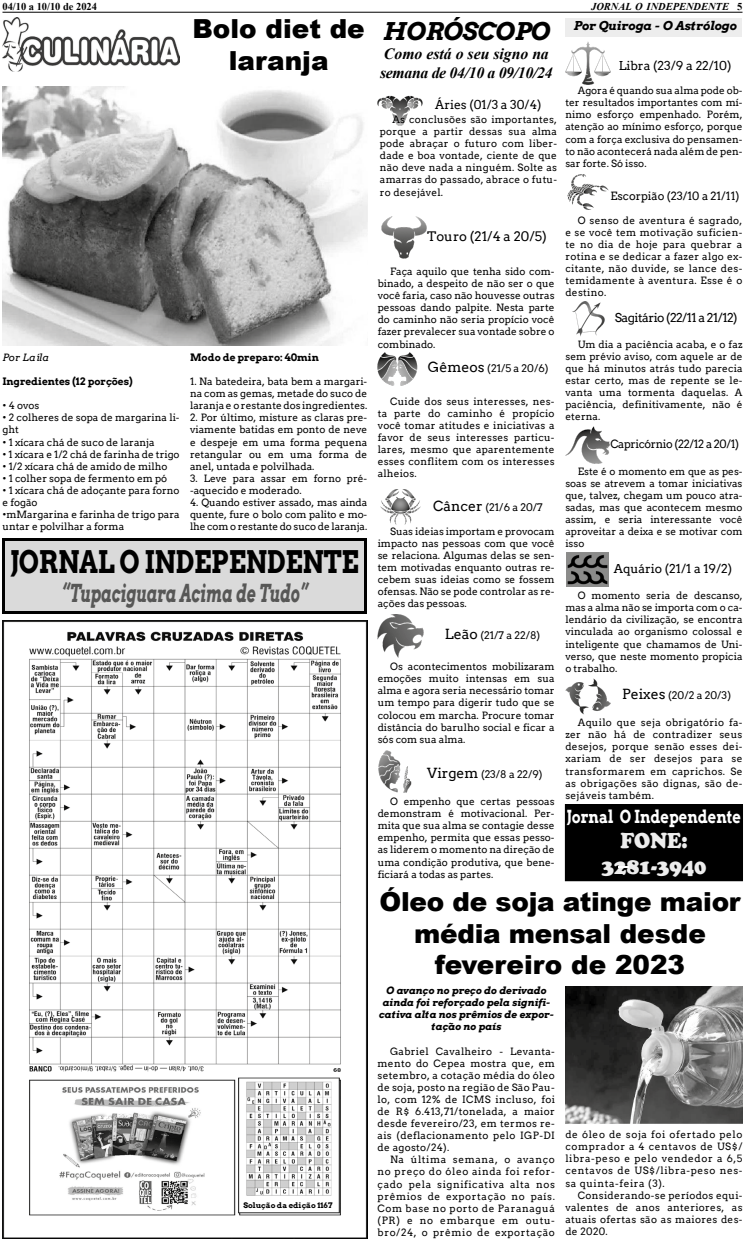
<style>
.page{position:relative;width:745px;height:1241px;background:#fff}
.page>*{position:absolute;margin:0;border:0;box-sizing:border-box;transform-origin:0 0}
.t1{font:700 30.54px "Arvo";letter-spacing:-.01em;color:#000;scale:.85 1}
.t2{font:900 26.25px/31.5px "Arial";letter-spacing:-.01em;color:#000;text-align:center}
.t3{font:italic 700 24.76px "Arvo";color:#575756;scale:.63 1}
.t4{font:italic 700 24.41px "Arvo";color:#000}
.t5{font:900 22.22px/26.7px "Cooper";color:#ededed;text-align:center;scale:.93 1}
.t6{font:700 17.59px "Arvo";color:#fff;scale:.83 1}
.t7{font:italic 700 15.66px/18.8px "Times New Roman";letter-spacing:-.01em;color:#000}
.t8{font:13.12px "Arvo";color:#000}
.t9{font:12.25px "Arvo";color:#000}
.t10{font:12.25px "Arvo";letter-spacing:-.04em;color:#000}
.t11{font:italic 700 12.25px "Arvo";color:#000}
.t12{font:11.38px "Arvo";letter-spacing:-.03em;color:#000}
.t13{font:11.38px "Arvo";color:#000}
.t14{font:10.5px "Arvo";color:#000}
.t15{font:italic 700 10.5px "Times New Roman";color:#000}
.t16{font:700 10.5px "Times New Roman";color:#000}
.t17{font:10.06px/12.1px "Arvo";color:#000;text-align:justify}
.t18{font:italic 700 10.06px/12.1px "Arvo";color:#000;text-align:center}
.t19{font:700 10.06px "Arvo";color:#000}
.t20{font:italic 10.06px "Arvo";color:#000}
.t21{font:700 7.52px "Arvo";color:#000;scale:1.04 1}
.s1{font-style:normal}
.s2{font-size:13.91px}
</style>
<div class="page">
<hr style="left:2px;top:12px;width:740px;height:1px;background:#000">
<img style="left:2px;top:18px;width:177px;height:53px">
<img style="left:377px;top:95px;width:45px;height:31px">
<img style="left:381px;top:217px;width:46px;height:41px">
<img style="left:377px;top:352px;width:40px;height:34px">
<img style="left:380px;top:489px;width:41px;height:35px">
<img style="left:377px;top:614px;width:46px;height:43px">
<img style="left:378px;top:750px;width:33px;height:42px">
<img style="left:565px;top:42px;width:45px;height:42px">
<img style="left:567px;top:175px;width:42px;height:35px">
<img style="left:572px;top:301px;width:33px;height:35px">
<img style="left:565px;top:426px;width:44px;height:38px">
<img style="left:565px;top:678px;width:45px;height:36px">
<img style="left:566px;top:552px;width:42px;height:34px">
<div style="left:565px;top:804px;width:177px;height:76px;background:#000"></div>
<div style="left:565px;top:18px;width:176px;height:19px;background:#ededed"></div>
<div style="left:2px;top:538px;width:365px;height:76px;background:#000"></div>
<div style="left:6px;top:541px;width:357px;height:70px;background:#dadada"></div>
<img style="left:565px;top:986px;width:177px;height:138px">
<img style="left:2px;top:620px;width:365px;height:618px">
<img style="left:237px;top:1076px;width:103px;height:138px">
<div style="left:241px;top:1198px;width:94px;height:13px;background:#fff"></div>
<img style="left:2px;top:86px;width:365px;height:259px">
<p class="t16" style="left:2px;top:-1px;width:96px">04/10 a 10/10 de 2024</p>
<p class="t15" style="left:590px;top:-1px;width:153px">JORNAL O INDEPENDENTE <span class="s1">5</span></p>
<h3 class="t4" style="left:382px;top:17px;width:168px">HORÓSCOPO</h3>
<h3 class="t7" style="left:380px;top:44px;width:174px">Como está o seu signo na semana de 04/10 a 09/10/24</h3>
<p class="t17" style="left:379px;top:113px;width:178px;text-indent:12px">As conclusões são importantes, porque a partir dessas sua alma pode abraçar o futuro com liber&shy;dade e boa vontade, ciente de que não deve nada a ninguém. Solte as amarras do passado, abrace o futu&shy;ro desejável.</p>
<h2 class="t2" style="left:192px;top:13px;width:174px">Bolo diet de</h2>
<p class="t11" style="left:573px;top:18px;width:165px">Por Quiroga - O Astrólogo</p>
<h2 class="t2" style="left:229px;top:45px;width:101px">laranja</h2>
<p class="t9" style="left:618px;top:58px;width:114px">Libra (23/9 a 22/10)</p>
<p class="t17" style="left:565px;top:85px;width:178px;text-indent:12px">Agora é quando sua alma pode ob&shy;ter resultados importantes com mí&shy;nimo esforço empenhado. Porém, atenção ao mínimo esforço, porque com a força exclusiva do pensamen&shy;to não acontecerá nada além de pen&shy;sar forte. Só isso.</p>
<p class="t9" style="left:435px;top:98px;width:107px">Áries (01/3 a 30/4)</p>
<p class="t13" style="left:610px;top:189px;width:130px">Escorpião (23/10 a 21/11)</p>
<p class="t20" style="left:2px;top:351px;width:48px">Por Laíla</p>
<p class="t19" style="left:2px;top:375px;width:132px">Ingredientes (12 porções)</p>
<p class="t17" style="left:2px;top:399px;width:38px">• 4 ovos</p>
<p class="t17" style="left:2px;top:411px;width:178px">• 2 colheres de sopa de margarina li&shy;ght</p>
<p class="t17" style="left:2px;top:436px;width:154px">• 1 xícara chá de suco de laranja</p>
<p class="t17" style="left:2px;top:448px;width:178px">• 1 xícara e 1/2 chá de farinha de trigo</p>
<p class="t17" style="left:2px;top:460px;width:166px">• 1/2 xícara chá de amido de milho</p>
<p class="t17" style="left:2px;top:472px;width:166px">• 1 colher sopa de fermento em pó</p>
<p class="t17" style="left:2px;top:484px;width:178px">• 1 xícara chá de adoçante para forno e fogão</p>
<p class="t17" style="left:2px;top:508px;width:178px">•mMargarina e farinha de trigo para untar e polvilhar a forma</p>
<p class="t19" style="left:190px;top:351px;width:130px">Modo de preparo: 40min</p>
<p class="t17" style="left:190px;top:375px;width:178px">1. Na batedeira, bata bem a margari&shy;na com as gemas, metade do suco de laranja e o restante dos ingredientes.</p>
<p class="t17" style="left:190px;top:411px;width:178px">2. Por último, misture as claras pre&shy;viamente batidas em ponto de neve e despeje em uma forma pequena retangular ou em uma forma de anel, untada e polvilhada.</p>
<p class="t17" style="left:190px;top:472px;width:178px">3. Leve para assar em forno pré--aquecido e moderado.</p>
<p class="t17" style="left:190px;top:496px;width:178px">4. Quando estiver assado, mas ainda quente, fure o bolo com palito e mo&shy;lhe com o restante do suco de laranja.</p>
<h1 class="t1" style="left:10px;top:542px;width:411px">JORNAL O INDEPENDENTE</h1>
<h3 class="t3" style="left:61px;top:577px;width:392px">“Tupaciguara Acima de Tudo”</h3>
<p class="t21" style="left:243px;top:1199px;width:87px">Solução da edição 1167</p>
<h3 class="t8" style="left:427px;top:228px;width:121px">Touro (21/4 a 20/5)</h3>
<p class="t17" style="left:377px;top:265px;width:178px;text-indent:12px">Faça aquilo que tenha sido com&shy;binado, a despeito de não ser o que você faria, caso não houvesse outras pessoas dando palpite. Nesta parte do caminho não seria propício você fazer prevalecer sua vontade sobre o combinado.</p>
<p class="t14" style="left:427px;top:361px;width:122px"><span class="s2">Gêmeos</span> (21/5 a 20/6)</p>
<p class="t17" style="left:377px;top:395px;width:178px;text-indent:12px">Cuide dos seus interesses, nes&shy;ta parte do caminho é propício você tomar atitudes e iniciativas a favor de seus interesses particu&shy;lares, mesmo que aparentemente esses conflitem com os interesses alheios.</p>
<p class="t14" style="left:433px;top:501px;width:111px"><span class="s2">Câncer</span> (21/6 a 20/7</p>
<p class="t17" style="left:377px;top:525px;width:178px;text-indent:12px">Suas ideias importam e provocam impacto nas pessoas com que você se relaciona. Algumas delas se sen&shy;tem motivadas enquanto outras re&shy;cebem suas ideias como se fossem ofensas. Não se pode controlar as re&shy;ações das pessoas.</p>
<p class="t14" style="left:444px;top:629px;width:97px"><span class="s2">Leão</span> (21/7 a 22/8)</p>
<p class="t17" style="left:377px;top:660px;width:178px;text-indent:12px">Os acontecimentos mobilizaram emoções muito intensas em sua alma e agora seria necessário tomar um tempo para digerir tudo que se colocou em marcha. Procure tomar distância do barulho social e ficar a sós com sua alma.</p>
<p class="t14" style="left:427px;top:768px;width:117px"><span class="s2">Virgem</span> (23/8 a 22/9)</p>
<p class="t17" style="left:377px;top:795px;width:178px;text-indent:12px">O empenho que certas pessoas demonstram é motivacional. Per&shy;mita que sua alma se contagie desse empenho, permita que essas pesso&shy;as liderem o momento na direção de uma condição produtiva, que bene&shy;ficiará a todas as partes.</p>
<p class="t17" style="left:565px;top:214px;width:178px;text-indent:12px">O senso de aventura é sagrado, e se você tem motivação suficien&shy;te no dia de hoje para quebrar a rotina e se dedicar a fazer algo ex&shy;citante, não duvide, se lance des&shy;temidamente à aventura. Esse é o destino.</p>
<p class="t10" style="left:614px;top:310px;width:124px">Sagitário (22/11 a 21/12)</p>
<p class="t17" style="left:565px;top:338px;width:178px;text-indent:12px">Um dia a paciência acaba, e o faz sem prévio aviso, com aquele ar de que há minutos atrás tudo parecia estar certo, mas de repente se le&shy;vanta uma tormenta daquelas. A paciência, definitivamente, não é eterna.</p>
<p class="t12" style="left:610px;top:436px;width:130px">Capricórnio (22/12 a 20/1)</p>
<p class="t17" style="left:565px;top:465px;width:178px;text-indent:12px">Este é o momento em que as pes&shy;soas se atrevem a tomar iniciativas que, talvez, chegam um pouco atra&shy;sadas, mas que acontecem mesmo assim, e seria interessante você aproveitar a deixa e se motivar com isso</p>
<p class="t9" style="left:613px;top:561px;width:120px">Aquário (21/1 a 19/2)</p>
<p class="t17" style="left:565px;top:589px;width:178px;text-indent:12px">O momento seria de descanso, mas a alma não se importa com o ca&shy;lendário da civilização, se encontra vinculada ao organismo colossal e inteligente que chamamos de Uni&shy;verso, que neste momento propicia o trabalho.</p>
<p class="t14" style="left:621px;top:688px;width:110px"><span class="s2">Peixes</span> (20/2 a 20/3)</p>
<p class="t17" style="left:565px;top:716px;width:178px;text-indent:12px">Aquilo que seja obrigatório fa&shy;zer não há de contradizer seus desejos, porque senão esses dei&shy;xariam de ser desejos para se transformarem em caprichos. Se as obrigações são dignas, são de&shy;sejáveis também.</p>
<h3 class="t6" style="left:566px;top:805px;width:211px">Jornal O Independente</h3>
<h3 class="t5" style="left:601px;top:826px;width:114px">FONE:<br>3281-3940</h3>
<h2 class="t2" style="left:379px;top:886px;width:362px">Óleo de soja atinge maior média mensal desde fevereiro de 2023</h2>
<p class="t18" style="left:378px;top:984px;width:176px">O avanço no preço do derivado ainda foi reforçado pela signifi&shy;cativa alta nos prêmios de expor&shy;tação no país</p>
<p class="t17" style="left:377px;top:1044px;width:179px;text-indent:12px">Gabriel Cavalheiro - Levanta&shy;mento do Cepea mostra que, em setembro, a cotação média do óleo de soja, posto na região de São Pau&shy;lo, com 12% de ICMS incluso, foi de R$ 6.413,71/tonelada, a maior desde fevereiro/23, em termos re&shy;ais (deflacionamento pelo IGP-DI de agosto/24).</p>
<p class="t17" style="left:377px;top:1153px;width:179px;text-indent:12px">Na última semana, o avanço no preço do óleo ainda foi refor&shy;çado pela significativa alta nos prêmios de exportação no país.<br>Com base no porto de Paranaguá (PR) e no embarque em outu&shy;bro/24, o prêmio de exportação</p>
<p class="t17" style="left:565px;top:1128px;width:178px">de óleo de soja foi ofertado pelo comprador a 4 centavos de US$/ libra-peso e pelo vendedor a 6,5 centavos de US$/libra-peso nes&shy;sa quinta-feira (3).</p>
<p class="t17" style="left:565px;top:1188px;width:178px;text-indent:12px">Considerando-se períodos equi&shy;valentes de anos anteriores, as atuais ofertas são as maiores des&shy;de 2020.</p>
</div>
